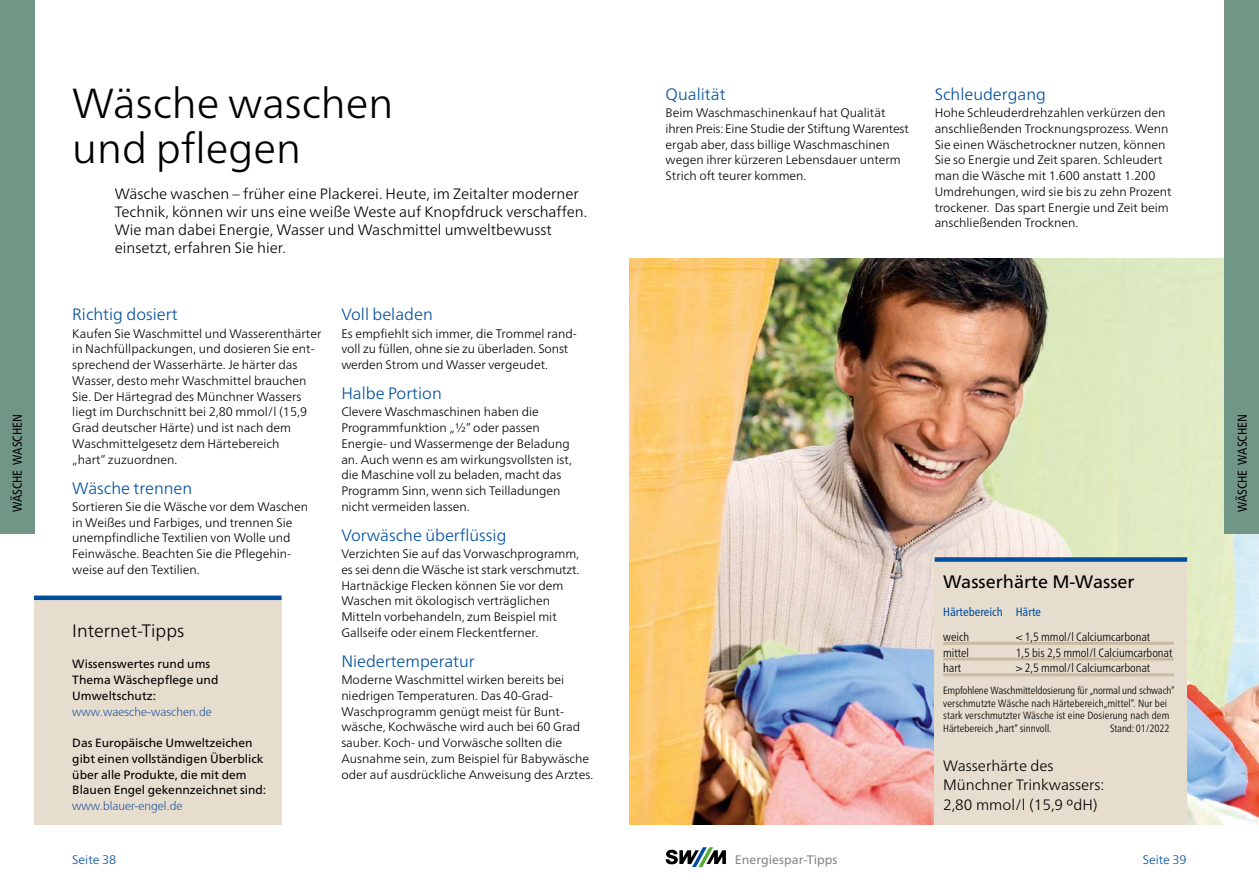
<style>
.page{position:relative;width:1259px;height:893px;background:#fff}
.page>*{position:absolute;margin:0;border:0;box-sizing:border-box;transform-origin:0 0}
.t1{font:300 42px/45px "Frutiger Neue LT Pro";color:#000}
.t2{font:18px "Frutiger Neue LT Pro";color:#000}
.t3{font:300 18px "Frutiger Neue LT Pro";color:#000}
.t4{font:300 16.5px "Frutiger Neue LT Pro";color:#004f9f}
.t5{font:300 15px/18px "Frutiger Neue LT Pro";color:#000}
.t6{font:condensed 12.75px "Frutiger Neue LT Pro";color:#000}
.t7{font:300 12.3px/15.8px "Frutiger Neue LT Pro";color:#000}
.t8{font:12.3px "Frutiger Neue LT Pro";color:#878787}
.t9{font:300 12.3px "Frutiger Neue LT Pro";color:#004f9f}
.t10{font:12px/15.8px "Frutiger Neue LT Pro";color:#000}
.t11{font:300 condensed 12px "Frutiger Neue LT Pro";color:#000}
.t12{font:300 12px "Frutiger";color:#275b9b}
.t13{font:condensed 12px "Frutiger Neue LT Pro";color:#004f9f}
.t14{font:300 condensed 10.5px/12.6px "Frutiger Neue LT Pro";letter-spacing:.005em;color:#000}
</style>
<div class="page">
<svg style="left:665px;top:847px;width:61px;height:20px"></svg>
<div style="left:0;top:0;width:34px;height:534px;background:#729686"></div>
<img style="left:629px;top:258px;width:630px;height:567px">
<div style="left:1225px;top:0;width:34px;height:534px;background:#729686"></div>
<div style="left:934px;top:559px;width:252px;height:266px;background:#e6ddce"></div>
<hr style="left:943px;top:642px;width:231px;height:3px;background:#cabba0">
<hr style="left:943px;top:658px;width:231px;height:3px;background:#cabba0">
<hr style="left:943px;top:673px;width:231px;height:3px;background:#cabba0">
<div style="left:934px;top:557px;width:253px;height:5px;background:#004f9f"></div>
<div style="left:34px;top:598px;width:247px;height:227px;background:#e6ddce"></div>
<div style="left:34px;top:595px;width:247px;height:5px;background:#004f9f"></div>
<h1 class="t1" style="left:72px;top:80px;width:322px">Wäsche waschen und pflegen</h1>
<p class="t5" style="left:115px;top:184px;width:474px">Wäsche waschen – früher eine Plackerei. Heute, im Zeitalter moderner Technik, können wir uns eine weiße Weste auf Knopfdruck verschaffen.<br>Wie man dabei Energie, Wasser und Waschmittel umweltbewusst einsetzt, erfahren Sie hier.</p>
<h3 class="t4" style="left:665px;top:84px;width:61px">Qualität</h3>
<p class="t7" style="left:665px;top:105px;width:245px">Beim Waschmaschinenkauf hat Qualität ihren Preis: Eine Studie der Stiftung Warentest ergab aber, dass billige Waschmaschinen wegen ihrer kürzeren Lebensdauer unterm Strich oft teurer kommen.</p>
<h3 class="t4" style="left:934px;top:84px;width:113px">Schleudergang</h3>
<p class="t7" style="left:934px;top:105px;width:238px">Hohe Schleuderdrehzahlen verkürzen den anschließenden Trocknungsprozess. Wenn Sie einen Wäschetrockner nutzen, können Sie so Energie und Zeit sparen. Schleudert man die Wäsche mit 1.600 anstatt 1.200<br>Umdrehungen, wird sie bis zu zehn Prozent trockener. Das spart Energie und Zeit beim anschließenden Trocknen.</p>
<h3 class="t4" style="left:72px;top:304px;width:107px">Richtig dosiert</h3>
<p class="t7" style="left:72px;top:325px;width:251px">Kaufen Sie Waschmittel und Wasserenthärter in Nachfüllpackungen, und dosieren Sie ent&shy;sprechend der Wasserhärte. Je härter das Wasser, desto mehr Waschmittel brauchen Sie. Der Härtegrad des Münchner Wassers liegt im Durchschnitt bei 2,80 mmol/l (15,9<br>Grad deutscher Härte) und ist nach dem Waschmittelgesetz dem Härtebereich<br>„hart” zuzuordnen.</p>
<h3 class="t4" style="left:72px;top:478px;width:121px">Wäsche trennen</h3>
<p class="t7" style="left:72px;top:498px;width:237px">Sortieren Sie die Wäsche vor dem Waschen in Weißes und Farbiges, und trennen Sie unempfindliche Textilien von Wolle und Feinwäsche. Beachten Sie die Pflegehin&shy;weise auf den Textilien.</p>
<h3 class="t4" style="left:341px;top:304px;width:93px">Voll beladen</h3>
<p class="t7" style="left:341px;top:325px;width:237px">Es empfiehlt sich immer, die Trommel rand&shy;voll zu füllen, ohne sie zu überladen. Sonst werden Strom und Wasser vergeudet.</p>
<h3 class="t4" style="left:341px;top:383px;width:102px">Halbe Portion</h3>
<p class="t7" style="left:341px;top:404px;width:232px">Clevere Waschmaschinen haben die Programmfunktion „½” oder passen Energie- und Wassermenge der Beladung an. Auch wenn es am wirkungsvollsten ist, die Maschine voll zu beladen, macht das Programm Sinn, wenn sich Teilladungen nicht vermeiden lassen.</p>
<h3 class="t4" style="left:341px;top:525px;width:167px">Vorwäsche überflüssig</h3>
<p class="t7" style="left:341px;top:546px;width:240px">Verzichten Sie auf das Vorwaschprogramm, es sei denn die Wäsche ist stark verschmutzt.<br>Hartnäckige Flecken können Sie vor dem Waschen mit ökologisch verträglichen Mitteln vorbehandeln, zum Beispiel mit Gallseife oder einem Fleckentferner.</p>
<h3 class="t4" style="left:341px;top:651px;width:135px">Niedertemperatur</h3>
<p class="t7" style="left:341px;top:672px;width:253px">Moderne Waschmittel wirken bereits bei niedrigen Temperaturen. Das 40-Grad-Waschprogramm genügt meist für Bunt&shy;wäsche, Kochwäsche wird auch bei 60 Grad sauber. Koch- und Vorwäsche sollten die Ausnahme sein, zum Beispiel für Babywäsche oder auf ausdrückliche Anweisung des Arztes.</p>
<p class="t6" style="left:10px;top:512px;width:99px;rotate:-90deg">WÄSCHE WASCHEN</p>
<p class="t6" style="left:1234px;top:512px;width:99px;rotate:-90deg">WÄSCHE WASCHEN</p>
<h2 class="t2" style="left:943px;top:571px;width:193px">Wasserhärte M-Wasser</h2>
<p class="t13" style="left:943px;top:605px;width:100px">Härtebereich Härte</p>
<p class="t11" style="left:943px;top:630px;width:27px">weich</p>
<p class="t11" style="left:1015px;top:630px;width:136px">&lt; 1,5 mmol/l Calciumcarbonat</p>
<p class="t11" style="left:943px;top:645px;width:27px">mittel</p>
<p class="t11" style="left:1015px;top:645px;width:158px">1,5 bis 2,5 mmol/l Calciumcarbonat</p>
<p class="t11" style="left:943px;top:661px;width:19px">hart</p>
<p class="t11" style="left:1015px;top:661px;width:136px">&gt; 2,5 mmol/l Calciumcarbonat</p>
<p class="t14" style="left:943px;top:684px;width:233px">Empfohlene Waschmitteldosierung für „normal und schwach” verschmutzte Wäsche nach Härtebereich„mittel”. Nur bei stark verschmutzter Wäsche ist eine Dosierung nach dem Härtebereich „hart” sinnvoll.</p>
<h2 class="t3" style="left:72px;top:620px;width:114px">Internet-Tipps</h2>
<p class="t10" style="left:72px;top:656px;width:148px">Wissenswertes rund ums<br>Thema Wäschepflege und<br>Umweltschutz:</p>
<p class="t12" style="left:72px;top:705px;width:141px">www.waesche-waschen.de</p>
<p class="t10" style="left:72px;top:735px;width:195px">Das Europäische Umweltzeichen gibt einen vollständigen Überblick über alle Produkte, die mit dem Blauen Engel gekennzeichnet sind:</p>
<p class="t12" style="left:72px;top:799px;width:112px">www.blauer-engel.de</p>
<p class="t14" style="left:1110px;top:722px;width:61px">Stand: 01/2022</p>
<p class="t5" style="left:943px;top:756px;width:163px;line-height:19.5px">Wasserhärte des<br>Münchner Trinkwassers:<br>2,80 mmol/l (15,9 ºdH)</p>
<p class="t9" style="left:72px;top:852px;width:45px">Seite 38</p>
<p class="t8" style="left:735px;top:852px;width:104px">Energiespar-Tipps</p>
<p class="t9" style="left:1142px;top:852px;width:45px">Seite 39</p>
</div>
